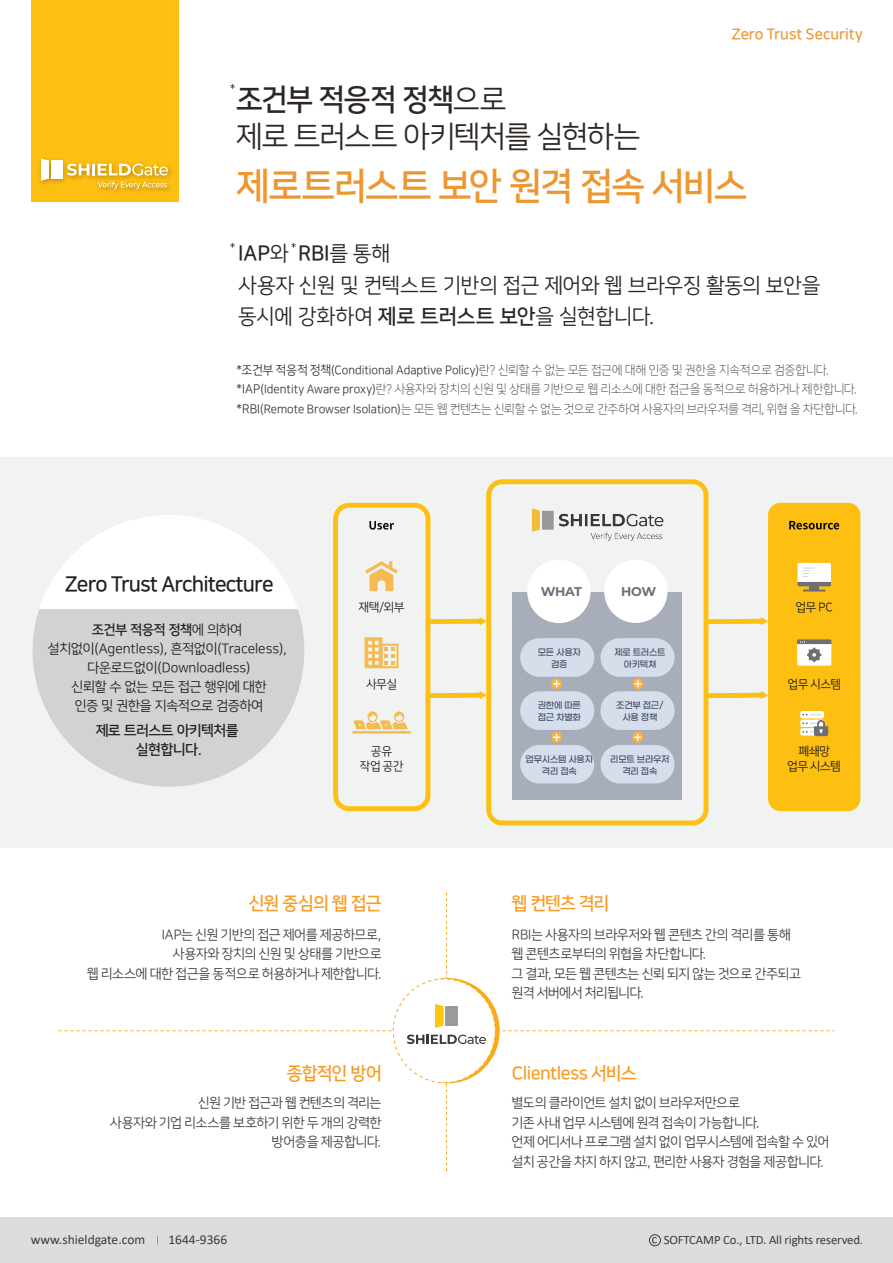
<style>
.page{position:relative;width:893px;height:1263px;background:#fff}
.page>*{position:absolute;margin:0;border:0;box-sizing:border-box;transform-origin:0 0}
.t1{font:37.5px "Nanum Square OTF ac B";color:#ec9731}
.t2{font:30px "Nanum Square OTF ac R";letter-spacing:.005em;color:#2d2724}
.t3{font:30px "Nanum Square OTF ac B";letter-spacing:.005em;color:#2d2724}
.t4{font:21.15px "Nanum Square OTF ac B";letter-spacing:-.04em;color:#231f20}
.t5{font:21px/31.2px "Nanum Square OTFR";letter-spacing:-.025em;color:#2c2524}
.t6{font:21px "Nanum Square OTFB";letter-spacing:-.005em;color:#2c2524}
.t7{font:18px "Nanum Square OTF ac B";letter-spacing:-.02em;color:#f89c23}
.t8{font:15px "Nanum Square OTF ac B";color:#ec9731}
.t9{font:14.25px/18.6px "Nanum Square OTF ac B";color:#231f20;text-align:center}
.t10{font:13.5px/19.5px "Nanum Square OTF ac R";letter-spacing:.005em;color:#3e3e3f;text-align:right}
.t11{font:13.5px/19px "Nanum Square OTF ac R";color:#231f20;text-align:center}
.t12{font:13.5px "Calibri";color:#393b3b}
.t13{font:13.5px "Nanum Square OTF ac B";color:#231f20}
.t14{font:12.75px "Calibri";letter-spacing:-.01em;color:#393b3b}
.t15{font:700 12.75px "Montserrat";letter-spacing:-.045em;color:#6c707c}
.t16{font:12.45px/19.5px "Nanum Square OTF ac L";letter-spacing:.01em;color:#333334;scale:.96 1}
.t17{font:12px/15px "Nanum Square OTF ac R";letter-spacing:.01em;color:#1a1a1a;text-align:center}
.t18{font:500 9px/12px "Gmarket Sans";letter-spacing:-.025em;color:#3c4b5d;text-align:center;scale:.96 1}
.s1{font-family:"Nanum Square OTF ac R"}
.s2{font-family:"Nanum Square OTFR"}
.s3{font-family:"Nanum Square OTFB"}
.s4{font-family:"Nanum Square OTF ac R";font-size:12px}
</style>
<div class="page">
<svg style="left:59px;top:892px;width:775px;height:279px"></svg>
<div style="left:0;top:1217px;width:893px;height:46px;background:#dcdddf"></div>
<svg style="left:652px;top:1237px;width:5px;height:6px"></svg>
<div style="left:649px;top:1234px;width:12px;height:12px;border:1px solid #393b3b;border-radius:50%"></div>
<div style="left:31px;top:0;width:147px;height:202px;background:#fdbf11"></div>
<img style="left:39px;top:160px;width:133px;height:32px">
<div style="left:51px;top:161px;width:11px;height:18px;background:#fff"></div>
<svg style="left:41px;top:158px;width:8px;height:23px"></svg>
<svg style="left:67px;top:164px;width:101px;height:25px"></svg>
<div style="left:0;top:457px;width:893px;height:391px;background:#f1f3f3"></div>
<div style="left:768px;top:503px;width:92px;height:308px;background:#fdbf11;border-radius:12px"></div>
<svg style="left:486px;top:479px;width:222px;height:346px"></svg>
<svg style="left:708px;top:617px;width:60px;height:8px"></svg>
<svg style="left:708px;top:691px;width:60px;height:8px"></svg>
<img style="left:531px;top:508px;width:132px;height:32px">
<svg style="left:333px;top:503px;width:154px;height:308px"></svg>
<hr style="left:803px;top:589px;width:22px;height:3px;background:#6e6f72">
<svg style="left:797px;top:563px;width:34px;height:26px"></svg>
<svg style="left:797px;top:639px;width:34px;height:27px"></svg>
<svg style="left:800px;top:711px;width:28px;height:25px"></svg>
<svg style="left:789px;top:521px;width:50px;height:8px"></svg>
<svg style="left:40px;top:515px;width:257px;height:94px"></svg>
<svg style="left:33px;top:609px;width:271px;height:178px;fill:#d1d2d4"></svg>
<div style="left:513px;top:592px;width:169px;height:208px;background:#a7aeb9"></div>
<div style="left:527px;top:560px;width:64px;height:63px;background:#fff;border-radius:50%"></div>
<div style="left:604px;top:560px;width:63px;height:63px;background:#fff;border-radius:50%"></div>
<div style="left:520px;top:638px;width:74px;height:39px;background:#d7deeb;border-radius:19px"></div>
<div style="left:520px;top:691px;width:74px;height:39px;background:#d7deeb;border-radius:19px"></div>
<div style="left:520px;top:745px;width:74px;height:38px;background:#d7deeb;border-radius:19px"></div>
<div style="left:600px;top:638px;width:74px;height:39px;background:#d7deeb;border-radius:19px"></div>
<div style="left:600px;top:691px;width:74px;height:39px;background:#d7deeb;border-radius:19px"></div>
<div style="left:600px;top:745px;width:74px;height:38px;background:#d7deeb;border-radius:19px"></div>
<svg style="left:551px;top:678px;width:11px;height:11px"></svg>
<svg style="left:553px;top:680px;width:7px;height:7px"></svg>
<svg style="left:551px;top:732px;width:11px;height:11px"></svg>
<svg style="left:553px;top:734px;width:7px;height:7px"></svg>
<svg style="left:632px;top:678px;width:11px;height:11px"></svg>
<svg style="left:634px;top:680px;width:7px;height:7px"></svg>
<svg style="left:632px;top:732px;width:11px;height:11px"></svg>
<svg style="left:634px;top:734px;width:7px;height:7px"></svg>
<svg style="left:230px;top:243px;width:5px;height:5px"></svg>
<svg style="left:230px;top:84px;width:5px;height:5px"></svg>
<svg style="left:291px;top:243px;width:5px;height:5px"></svg>
<h2 class="t3" style="left:237px;top:84px;width:271px">조건부 적응적 정책<span class="s1">으로</span></h2>
<h2 class="t2" style="left:237px;top:121px;width:404px">제로 트러스트 아키텍처를 실현하는</h2>
<p class="t8" style="left:732px;top:26px;width:133px">Zero Trust Security</p>
<h1 class="t1" style="left:237px;top:166px;width:511px">제로트러스트 보안 원격 접속 서비스</h1>
<h3 class="t6" style="left:238px;top:243px;width:154px">IAP<span class="s2">와</span> RBI<span class="s2">를 통해</span></h3>
<h3 class="t5" style="left:238px;top:270px;width:584px">사용자 신원 및 컨텍스트 기반의 접근 제어와 웹 브라우징 활동의 보안을 동시에 강화하여 <span class="s3">제로 트러스트 보안</span>을 실현합니다.</h3>
<p class="t16" style="left:237px;top:360px;width:648px"><span class="s1">*조건부 적응적 정책</span><span class="s4">(Conditional Adaptive Policy)</span>란? 신뢰할 수 없는 모든 접근에 대해 인증 및 권한을 지속적으로 검증합니다. <span class="s1">*IAP</span><span class="s4">(Identity Aware proxy)</span>란? 사용자와 장치의 신원 및 상태를 기반으로 웹 리소스에 대한 접근을 동적으로 허용하거나 제한합니다. <span class="s1">*RBI</span><span class="s4">(Remote Browser Isolation)</span>는 모든 웹 컨텐츠는 신뢰할 수 없는 것으로 간주하여 사용자의 브라우저를 격리, 위협 을 차단합니다.</p>
<h3 class="t4" style="left:65px;top:573px;width:210px">Zero Trust Architecture</h3>
<p class="t13" style="left:92px;top:622px;width:152px">조건부 적응적 정책<span class="s1">에 의하여</span></p>
<p class="t11" style="left:48px;top:639px;width:240px">설치없이(Agentless), 흔적없이(Traceless), 다운로드없이(Downloadless)<br>신뢰할 수 없는 모든 접근 행위에 대한<br>인증 및 권한을 지속적으로 검증하여</p>
<p class="t9" style="left:96px;top:722px;width:144px">제로 트러스트 아키텍처를 실현합니다.</p>
<p class="t17" style="left:359px;top:600px;width:47px">재택/외부</p>
<p class="t17" style="left:366px;top:677px;width:32px">사무실</p>
<p class="t17" style="left:360px;top:744px;width:45px">공유 작업 공간</p>
<h3 class="t7" style="left:249px;top:894px;width:134px">신원 중심의 웹 접근</h3>
<p class="t10" style="left:87px;top:925px;width:296px">IAP는 신원 기반의 접근 제어를 제공하므로,<br>사용자와 장치의 신원 및 상태를 기반으로<br>웹 리소스에 대한 접근을 동적으로 허용하거나 제한합니다.</p>
<h3 class="t7" style="left:287px;top:1064px;width:96px">종합적인 방어</h3>
<p class="t10" style="left:110px;top:1093px;width:272px">신원 기반 접근과 웹 컨텐츠의 격리는<br>사용자와 기업 리소스를 보호하기 위한 두 개의 강력한 방어층을 제공합니다.</p>
<p class="t15" style="left:541px;top:583px;width:43px">WHAT</p>
<p class="t15" style="left:621px;top:582px;width:36px">HOW</p>
<p class="t18" style="left:538px;top:647px;width:46px">모든 사용자 검증</p>
<p class="t18" style="left:538px;top:700px;width:46px;text-align:left">권한에 따른 접근 차별화</p>
<p class="t18" style="left:526px;top:754px;width:72px">업무시스템 사용자 격리 접속</p>
<p class="t18" style="left:614px;top:647px;width:55px">제로 트러스트 아키텍쳐</p>
<p class="t18" style="left:616px;top:700px;width:51px">조건부 접근/ 사용 정책</p>
<p class="t18" style="left:610px;top:754px;width:63px">리모트 브라우저 격리 접속</p>
<p class="t17" style="left:796px;top:600px;width:39px">업무 PC</p>
<p class="t17" style="left:788px;top:677px;width:55px">업무 시스템</p>
<p class="t17" style="left:788px;top:744px;width:55px">폐쇄망 업무 시스템</p>
<h3 class="t7" style="left:512px;top:894px;width:99px">웹 컨텐츠 격리</h3>
<p class="t10" style="left:512px;top:925px;width:290px;text-align:left">RBI는 사용자의 브라우저와 웹 콘텐츠 간의 격리를 통해 웹 콘텐츠로부터의 위협을 차단합니다.<br>그 결과, 모든 웹 콘텐츠는 신뢰 되지 않는 것으로 간주되고 원격 서버에서 처리됩니다.</p>
<h3 class="t7" style="left:512px;top:1064px;width:126px">Clientless 서비스</h3>
<p class="t10" style="left:512px;top:1093px;width:319px;text-align:left">별도의 클라이언트 설치 없이 브라우저만으로<br>기존 사내 업무 시스템에 원격 접속이 가능합니다.<br>언제 어디서나 프로그램 설치 없이 업무시스템에 접속할 수 있어 설치 공간을 차지 하지 않고, 편리한 사용자 경험을 제공합니다.</p>
<p class="t12" style="left:31px;top:1230px;width:116px">www.shieldgate.com</p>
<p class="t12" style="left:168px;top:1230px;width:60px">1644-9366</p>
<p class="t14" style="left:664px;top:1231px;width:201px">SOFTCAMP Co., LTD. All rights reserved.</p>
</div>
